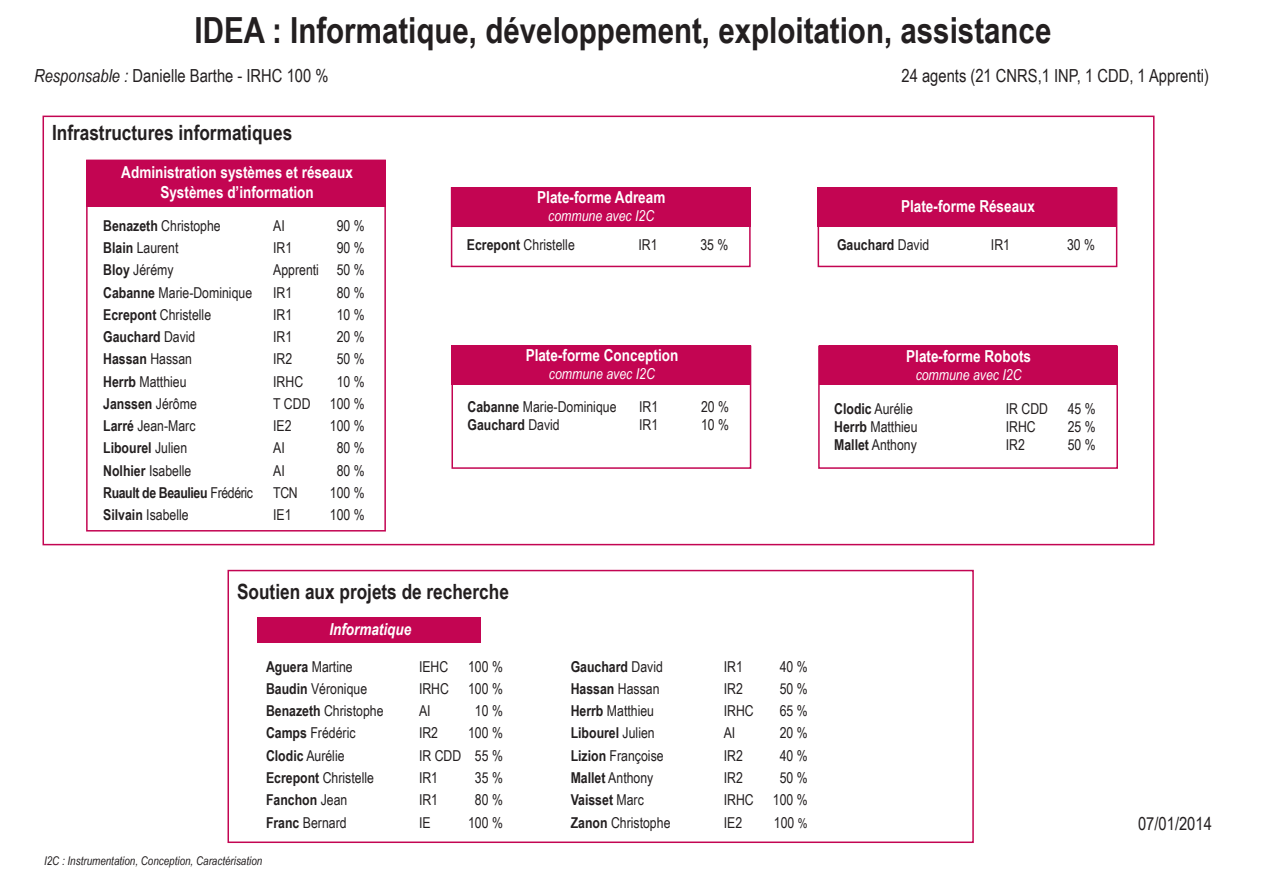
<style>
.page{position:relative;width:1263px;height:893px;background:#fff}
.page>*{position:absolute;margin:0;border:0;box-sizing:border-box;transform-origin:0 0}
.t1{font:700 36px "Arial Narrow";color:#231f20}
.t2{font:700 21px "Arial Narrow";color:#231f20}
.t3{font:18px "Arial Narrow";color:#231f20}
.t4{font:700 16.5px "Arial Narrow";color:#fff}
.t5{font:italic 700 16.5px "Arial Narrow";color:#fff}
.t6{font:15px "Arial Narrow";color:#231f20}
.t7{font:700 15px "Arial Narrow";color:#231f20}
.t8{font:italic 15px "Arial Narrow";color:#fff}
.t9{font:700 15px "Arial Narrow";letter-spacing:-.025em;color:#231f20}
.t10{font:italic 12px "Arial Narrow";color:#231f20}
.s1{font-style:italic}
.s2{font-weight:700}
.s3{font-weight:400}
.s4{font-size:13.5px}
</style>
<div class="page">
<div style="left:227px;top:570px;width:747px;height:273px;border:2px solid #c30552"></div>
<div style="left:257px;top:618px;width:224px;height:25px;background:#c30552"></div>
<div style="left:86px;top:160px;width:300px;height:47px;background:#c30552"></div>
<div style="left:86px;top:160px;width:300px;height:371px;border:2px solid #c30552"></div>
<div style="left:451px;top:346px;width:300px;height:39px;background:#c30552"></div>
<div style="left:451px;top:346px;width:300px;height:123px;border:2px solid #c30552"></div>
<div style="left:817px;top:187px;width:300px;height:40px;background:#c30552"></div>
<div style="left:818px;top:187px;width:299px;height:80px;border:2px solid #c30552"></div>
<div style="left:819px;top:346px;width:298px;height:39px;background:#c30552"></div>
<div style="left:818px;top:346px;width:300px;height:123px;border:2px solid #c30552"></div>
<div style="left:451px;top:187px;width:299px;height:40px;background:#c30552"></div>
<div style="left:451px;top:187px;width:300px;height:80px;border:2px solid #c30552"></div>
<p class="t1" style="left:194px;top:3px;width:858px">IDEA : Informatique, développement, exploitation, assistance</p>
<p class="t3" style="left:34px;top:62px;width:296px"><span class="s1">Responsable :</span> Danielle Barthe - IRHC 100 %</p>
<p class="t3" style="left:901px;top:62px;width:309px">24 agents (21 CNRS,1 INP, 1 CDD, 1 Apprenti)</p>
<p class="t2" style="left:52px;top:116px;width:242px">Infrastructures informatiques</p>
<p class="t4" style="left:121px;top:160px;width:233px">Administration systèmes et réseaux</p>
<p class="t4" style="left:160px;top:179px;width:155px">Systèmes d’information</p>
<p class="t6" style="left:103px;top:214px;width:119px"><span class="s2">Benazeth</span> Christophe</p>
<p class="t6" style="left:273px;top:214px;width:13px">AI</p>
<p class="t6" style="left:337px;top:214px;width:30px">90 %</p>
<p class="t6" style="left:103px;top:237px;width:77px"><span class="s2">Blain</span> Laurent</p>
<p class="t6" style="left:273px;top:237px;width:21px">IR1</p>
<p class="t6" style="left:337px;top:237px;width:30px">90 %</p>
<p class="t6" style="left:103px;top:259px;width:72px"><span class="s2">Bloy</span> Jérémy</p>
<p class="t6" style="left:273px;top:259px;width:93px">Apprenti 50 %</p>
<p class="t6" style="left:103px;top:281px;width:150px"><span class="s2">Cabanne</span> Marie-Dominique</p>
<p class="t6" style="left:273px;top:281px;width:21px">IR1</p>
<p class="t6" style="left:337px;top:281px;width:30px">80 %</p>
<p class="t6" style="left:103px;top:303px;width:109px"><span class="s2">Ecrepont</span> Christelle</p>
<p class="t6" style="left:273px;top:303px;width:21px">IR1</p>
<p class="t6" style="left:337px;top:303px;width:30px">10 %</p>
<p class="t7" style="left:103px;top:325px;width:94px">Gauchard <span class="s3">David</span></p>
<p class="t6" style="left:273px;top:326px;width:21px">IR1</p>
<p class="t6" style="left:337px;top:326px;width:30px">20 %</p>
<p class="t7" style="left:103px;top:348px;width:90px">Hassan <span class="s3">Hassan</span></p>
<p class="t6" style="left:273px;top:348px;width:21px">IR2</p>
<p class="t6" style="left:337px;top:348px;width:30px">50 %</p>
<p class="t6" style="left:103px;top:370px;width:85px"><span class="s2">Herrb</span> Matthieu</p>
<p class="t6" style="left:273px;top:370px;width:32px">IRHC</p>
<p class="t6" style="left:337px;top:370px;width:30px">10 %</p>
<p class="t7" style="left:103px;top:392px;width:95px">Janssen <span class="s3">Jérôme</span></p>
<p class="t6" style="left:273px;top:392px;width:39px">T CDD</p>
<p class="t6" style="left:330px;top:392px;width:36px">100 %</p>
<p class="t6" style="left:103px;top:415px;width:94px"><span class="s2">Larré</span> Jean-Marc</p>
<p class="t6" style="left:273px;top:415px;width:20px">IE2</p>
<p class="t6" style="left:330px;top:415px;width:36px">100 %</p>
<p class="t7" style="left:103px;top:437px;width:86px">Libourel <span class="s3">Julien</span></p>
<p class="t6" style="left:273px;top:437px;width:13px">AI</p>
<p class="t6" style="left:337px;top:437px;width:30px">80 %</p>
<p class="t6" style="left:103px;top:459px;width:90px"><span class="s2">Nolhier</span> Isabelle</p>
<p class="t6" style="left:273px;top:459px;width:13px">AI</p>
<p class="t6" style="left:337px;top:459px;width:30px">80 %</p>
<p class="t9" style="left:103px;top:481px;width:151px">Ruault de Beaulieu <span class="s3">Frédéric</span></p>
<p class="t6" style="left:273px;top:481px;width:26px">TCN</p>
<p class="t6" style="left:330px;top:481px;width:36px">100 %</p>
<p class="t6" style="left:103px;top:504px;width:87px"><span class="s2">Silvain</span> Isabelle</p>
<p class="t6" style="left:273px;top:504px;width:20px">IE1</p>
<p class="t6" style="left:330px;top:504px;width:36px">100 %</p>
<p class="t4" style="left:537px;top:184px;width:130px">Plate-forme Adream</p>
<p class="t8" style="left:548px;top:207px;width:107px">commune avec I2C</p>
<p class="t6" style="left:467px;top:233px;width:109px"><span class="s2">Ecrepont</span> Christelle</p>
<p class="t6" style="left:638px;top:233px;width:21px">IR1</p>
<p class="t6" style="left:700px;top:233px;width:30px">35 %</p>
<p class="t4" style="left:526px;top:343px;width:154px">Plate-forme Conception</p>
<p class="t8" style="left:549px;top:365px;width:107px">commune avec I2C</p>
<p class="t6" style="left:467px;top:396px;width:150px"><span class="s2">Cabanne</span> Marie-Dominique</p>
<p class="t6" style="left:639px;top:396px;width:21px">IR1</p>
<p class="t6" style="left:701px;top:396px;width:30px">20 %</p>
<p class="t7" style="left:467px;top:413px;width:94px">Gauchard <span class="s3">David</span></p>
<p class="t6" style="left:639px;top:414px;width:21px">IR1</p>
<p class="t6" style="left:701px;top:414px;width:30px">10 %</p>
<p class="t2" style="left:237px;top:576px;width:273px">Soutien aux projets de recherche</p>
<p class="t5" style="left:329px;top:620px;width:83px">Informatique</p>
<p class="t6" style="left:266px;top:655px;width:88px"><span class="s2">Aguera</span> Martine</p>
<p class="t6" style="left:419px;top:655px;width:31px">IEHC</p>
<p class="t6" style="left:468px;top:655px;width:36px">100 %</p>
<p class="t6" style="left:266px;top:678px;width:103px"><span class="s2">Baudin</span> Véronique</p>
<p class="t6" style="left:419px;top:678px;width:32px">IRHC</p>
<p class="t6" style="left:468px;top:678px;width:36px">100 %</p>
<p class="t6" style="left:266px;top:700px;width:119px"><span class="s2">Benazeth</span> Christophe</p>
<p class="t6" style="left:419px;top:700px;width:13px">AI</p>
<p class="t6" style="left:475px;top:700px;width:30px">10 %</p>
<p class="t6" style="left:266px;top:722px;width:91px"><span class="s2">Camps</span> Frédéric</p>
<p class="t6" style="left:419px;top:722px;width:21px">IR2</p>
<p class="t6" style="left:468px;top:722px;width:36px">100 %</p>
<p class="t6" style="left:266px;top:744px;width:80px"><span class="s2">Clodic</span> Aurélie</p>
<p class="t6" style="left:419px;top:744px;width:85px">IR CDD 55 %</p>
<p class="t6" style="left:266px;top:767px;width:109px"><span class="s2">Ecrepont</span> Christelle</p>
<p class="t6" style="left:419px;top:767px;width:21px">IR1</p>
<p class="t6" style="left:475px;top:767px;width:30px">35 %</p>
<p class="t7" style="left:266px;top:789px;width:83px">Fanchon <span class="s3">Jean</span></p>
<p class="t6" style="left:419px;top:789px;width:21px">IR1</p>
<p class="t6" style="left:475px;top:789px;width:30px">80 %</p>
<p class="t6" style="left:266px;top:811px;width:82px"><span class="s2">Franc</span> Bernard</p>
<p class="t6" style="left:419px;top:811px;width:13px">IE</p>
<p class="t6" style="left:468px;top:811px;width:36px">100 %</p>
<p class="t10" style="left:44px;top:854px;width:220px">I2C : Instrumentation, Conception, Caractérisation</p>
<p class="t7" style="left:571px;top:655px;width:94px">Gauchard <span class="s3">David</span></p>
<p class="t6" style="left:724px;top:655px;width:21px">IR1</p>
<p class="t6" style="left:780px;top:655px;width:30px">40 %</p>
<p class="t7" style="left:571px;top:677px;width:90px">Hassan <span class="s3">Hassan</span></p>
<p class="t6" style="left:724px;top:678px;width:21px">IR2</p>
<p class="t6" style="left:780px;top:678px;width:30px">50 %</p>
<p class="t6" style="left:571px;top:700px;width:85px"><span class="s2">Herrb</span> Matthieu</p>
<p class="t6" style="left:724px;top:700px;width:32px">IRHC</p>
<p class="t6" style="left:780px;top:700px;width:30px">65 %</p>
<p class="t7" style="left:571px;top:722px;width:86px">Libourel <span class="s3">Julien</span></p>
<p class="t6" style="left:724px;top:722px;width:13px">AI</p>
<p class="t6" style="left:780px;top:722px;width:30px">20 %</p>
<p class="t6" style="left:571px;top:744px;width:94px"><span class="s2">Lizion</span> Françoise</p>
<p class="t6" style="left:724px;top:744px;width:21px">IR2</p>
<p class="t6" style="left:780px;top:744px;width:30px">40 %</p>
<p class="t6" style="left:571px;top:767px;width:84px"><span class="s2">Mallet</span> Anthony</p>
<p class="t6" style="left:724px;top:767px;width:21px">IR2</p>
<p class="t6" style="left:780px;top:767px;width:30px">50 %</p>
<p class="t7" style="left:571px;top:789px;width:75px">Vaisset <span class="s3">Marc</span></p>
<p class="t6" style="left:724px;top:789px;width:32px">IRHC</p>
<p class="t6" style="left:773px;top:789px;width:36px">100 %</p>
<p class="t6" style="left:571px;top:811px;width:101px"><span class="s2">Zanon</span> Christophe</p>
<p class="t6" style="left:724px;top:811px;width:20px">IE2</p>
<p class="t6" style="left:774px;top:811px;width:35px">100 <span class="s4">%</span></p>
<p class="t4" style="left:901px;top:194px;width:135px">Plate-forme Réseaux</p>
<p class="t7" style="left:837px;top:233px;width:94px">Gauchard <span class="s3">David</span></p>
<p class="t6" style="left:991px;top:233px;width:21px">IR1</p>
<p class="t6" style="left:1067px;top:233px;width:30px">30 %</p>
<p class="t4" style="left:906px;top:344px;width:126px">Plate-forme Robots</p>
<p class="t8" style="left:916px;top:366px;width:107px">commune avec I2C</p>
<p class="t6" style="left:834px;top:398px;width:80px"><span class="s2">Clodic</span> Aurélie</p>
<p class="t6" style="left:1006px;top:398px;width:44px">IR CDD</p>
<p class="t6" style="left:1068px;top:398px;width:30px">45 %</p>
<p class="t6" style="left:834px;top:416px;width:85px"><span class="s2">Herrb</span> Matthieu</p>
<p class="t6" style="left:1006px;top:416px;width:32px">IRHC</p>
<p class="t6" style="left:1068px;top:416px;width:30px">25 %</p>
<p class="t6" style="left:834px;top:434px;width:84px"><span class="s2">Mallet</span> Anthony</p>
<p class="t6" style="left:1006px;top:434px;width:21px">IR2</p>
<p class="t6" style="left:1068px;top:434px;width:30px">50 %</p>
<p class="t3" style="left:1138px;top:810px;width:75px">07/01/2014</p>
</div>
